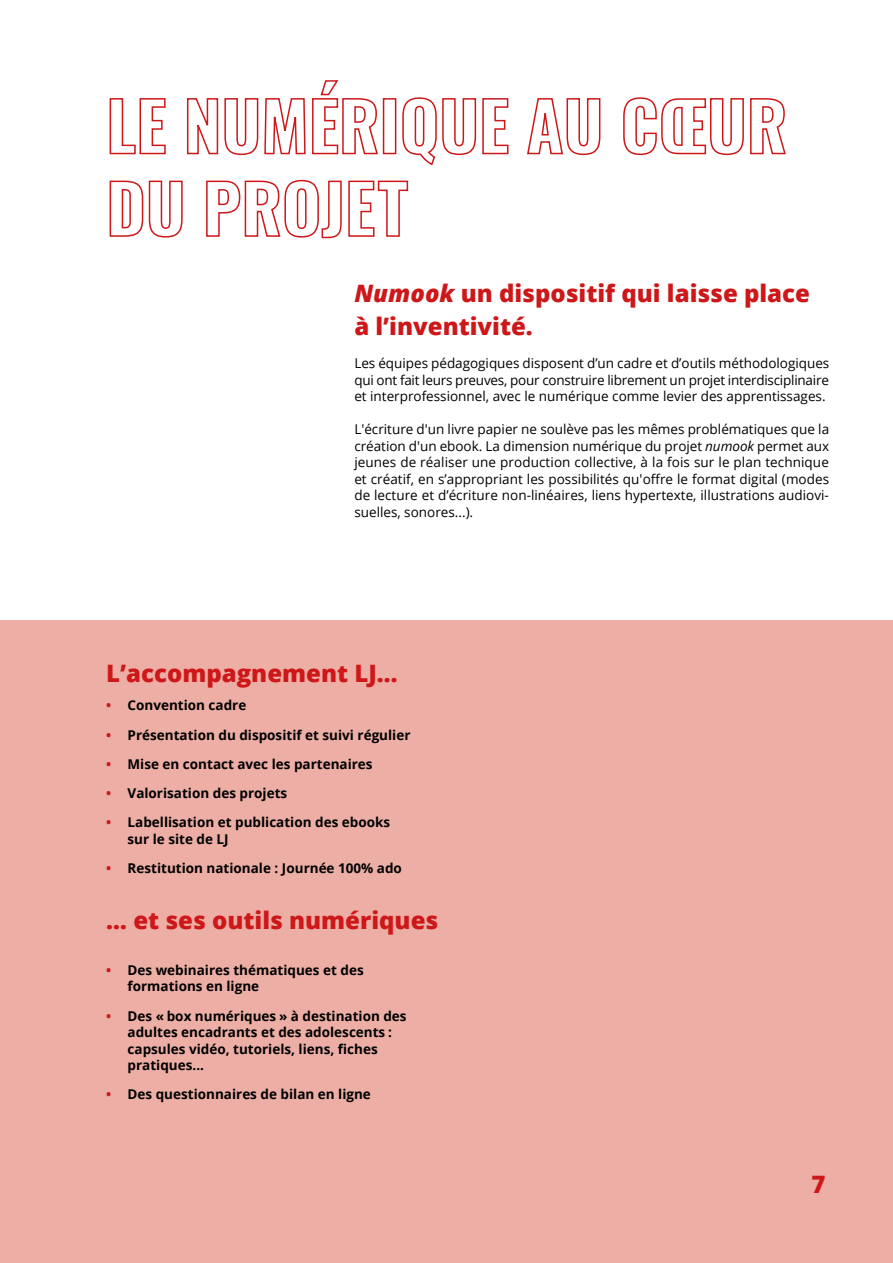
<style>
.page{position:relative;width:893px;height:1263px;background:#fff}
.page>*{position:absolute;margin:0;border:0;box-sizing:border-box;transform-origin:0 0}
.t1{font:800 24px/33px "Open Sans";color:#cd1719}
.t2{font:13.5px/16.5px "Open Sans";color:#000;text-align:justify}
.t3{font:700 13.5px/16.5px "Open Sans";color:#000}
.s1{font-style:italic}
.s2{color:#cd1719}
</style>
<div class="page">
<div style="left:0;top:621px;width:893px;height:642px;background:#edaea5"></div>
<svg style="left:109px;top:98px;width:57px;height:57px"></svg>
<svg style="left:187px;top:80px;width:191px;height:76px"></svg>
<div style="left:383px;top:98px;width:13px;height:56px;border:2px solid #cd1719"></div>
<svg style="left:402px;top:97px;width:107px;height:69px"></svg>
<svg style="left:527px;top:98px;width:74px;height:58px"></svg>
<svg style="left:623px;top:97px;width:163px;height:59px"></svg>
<svg style="left:109px;top:180px;width:74px;height:58px"></svg>
<svg style="left:206px;top:179px;width:136px;height:60px"></svg>
<svg style="left:348px;top:180px;width:61px;height:57px"></svg>
<h1 class="t1" style="left:354px;top:276px;width:457px"><span class="s1">Numook</span> un dispositif qui laisse place à l’inventivité.</h1>
<p class="t2" style="left:354px;top:355px;width:476px">Les équipes pédagogiques disposent d’un cadre et d’outils méthodologiques qui ont fait leurs preuves, pour construire librement un projet interdisciplinaire et interprofessionnel, avec le numérique comme levier des apprentissages.</p>
<p class="t2" style="left:354px;top:421px;width:476px">L'écriture d'un livre papier ne soulève pas les mêmes problématiques que la création d'un ebook. La dimension numérique du projet <span class="s1">numook</span> permet aux jeunes de réaliser une production collective, à la fois sur le plan technique et créatif, en s’appropriant les possibilités qu'offre le format digital (modes de lecture et d’écriture non-linéaires, liens hypertexte, illustrations audiovi&shy;suelles, sonores...).</p>
<h1 class="t1" style="left:106px;top:655px;width:293px">L’accompagnement LJ…</h1>
<p class="t3" style="left:106px;top:697px;width:142px"><span class="s2">•</span> Convention cadre</p>
<p class="t3" style="left:106px;top:726px;width:306px"><span class="s2">•</span> Présentation du dispositif et suivi régulier</p>
<p class="t3" style="left:106px;top:755px;width:268px"><span class="s2">•</span> Mise en contact avec les partenaires</p>
<p class="t3" style="left:106px;top:784px;width:182px"><span class="s2">•</span> Valorisation des projets</p>
<p class="t3" style="left:128px;top:814px;width:264px;text-indent:-21px"><span class="s2">•</span> Labellisation et publication des ebooks sur le site de LJ</p>
<p class="t3" style="left:106px;top:859px;width:297px"><span class="s2">•</span> Restitution nationale : Journée 100% ado</p>
<h1 class="t1" style="left:106px;top:903px;width:333px">… et ses outils numériques</h1>
<p class="t3" style="left:128px;top:961px;width:238px;text-indent:-21px"><span class="s2">•</span> Des webinaires thématiques et des formations en ligne</p>
<p class="t3" style="left:128px;top:1007px;width:281px;text-indent:-21px"><span class="s2">•</span> Des « box numériques » à destination des adultes encadrants et des adolescents : capsules vidéo, tutoriels, liens, fiches pratiques...</p>
<p class="t3" style="left:106px;top:1086px;width:266px"><span class="s2">•</span> Des questionnaires de bilan en ligne</p>
<h1 class="t1" style="left:811px;top:1167px;width:16px">7</h1>
</div>
